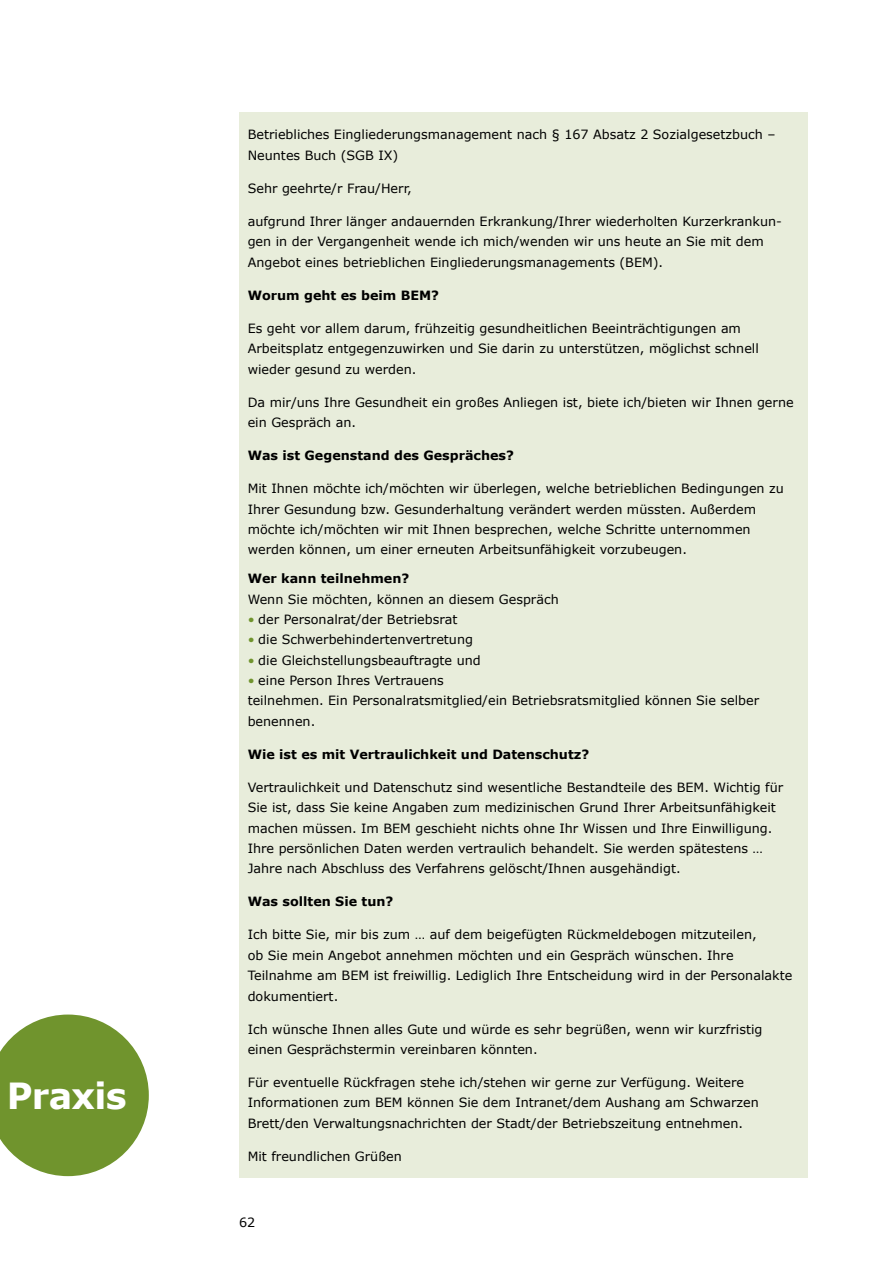
<style>
.page{position:relative;width:893px;height:1263px;background:#fff}
.page>*{position:absolute;margin:0;border:0;box-sizing:border-box;transform-origin:0 0}
.t1{font:700 36px "Verdana";letter-spacing:-.02em;color:#fff}
.t2{font:12.75px/20.4px "Verdana";color:#000}
.t3{font:700 12.75px "Verdana";color:#000}
.s1{color:#70942d}
</style>
<div class="page">
<div style="left:239px;top:113px;width:569px;height:1065px;background:#e8eddb"></div>
<svg style="left:0;top:1014px;width:149px;height:162px"></svg>
<h1 class="t1" style="left:7px;top:1072px;width:122px">Praxis</h1>
<p class="t2" style="left:248px;top:125px;width:529px">Betriebliches Eingliederungsmanagement nach § 167 Absatz 2 Sozialgesetzbuch –<br>Neuntes Buch (SGB IX)</p>
<p class="t2" style="left:248px;top:178px;width:166px">Sehr geehrte/r Frau/Herr,</p>
<p class="t2" style="left:248px;top:211px;width:536px">aufgrund Ihrer länger andauernden Erkrankung/Ihrer wiederholten Kurzerkrankun&shy;gen in der Vergangenheit wende ich mich/wenden wir uns heute an Sie mit dem<br>Angebot eines betrieblichen Eingliederungsmanagements (BEM).</p>
<h4 class="t3" style="left:248px;top:287px;width:193px">Worum geht es beim BEM?</h4>
<p class="t2" style="left:248px;top:318px;width:513px">Es geht vor allem darum, frühzeitig gesundheitlichen Beeinträchtigungen am<br>Arbeitsplatz entgegenzuwirken und Sie darin zu unterstützen, möglichst schnell wieder gesund zu werden.</p>
<p class="t2" style="left:248px;top:392px;width:547px">Da mir/uns Ihre Gesundheit ein großes Anliegen ist, biete ich/bieten wir Ihnen gerne ein Gespräch an.</p>
<h4 class="t3" style="left:248px;top:447px;width:268px">Was ist Gegenstand des Gespräches?</h4>
<p class="t2" style="left:248px;top:479px;width:538px">Mit Ihnen möchte ich/möchten wir überlegen, welche betrieblichen Bedingungen zu Ihrer Gesundung bzw. Gesunderhaltung verändert werden müssten. Außerdem möchte ich/möchten wir mit Ihnen besprechen, welche Schritte unternommen werden können, um einer erneuten Arbeitsunfähigkeit vorzubeugen.</p>
<h4 class="t3" style="left:248px;top:570px;width:163px">Wer kann teilnehmen?</h4>
<p class="t2" style="left:248px;top:589px;width:313px">Wenn Sie möchten, können an diesem Gespräch</p>
<p class="t2" style="left:248px;top:609px;width:211px"><span class="s1">•</span> der Personalrat/der Betriebsrat</p>
<p class="t2" style="left:248px;top:630px;width:227px"><span class="s1">•</span> die Schwerbehindertenvertretung</p>
<p class="t2" style="left:248px;top:650px;width:235px"><span class="s1">•</span> die Gleichstellungsbeauftragte und</p>
<p class="t2" style="left:248px;top:670px;width:198px"><span class="s1">•</span> eine Person Ihres Vertrauens</p>
<p class="t2" style="left:248px;top:691px;width:513px">teilnehmen. Ein Personalratsmitglied/ein Betriebsratsmitglied können Sie selber benennen.</p>
<h4 class="t3" style="left:248px;top:746px;width:343px">Wie ist es mit Vertraulichkeit und Datenschutz?</h4>
<p class="t2" style="left:248px;top:777px;width:537px">Vertraulichkeit und Datenschutz sind wesentliche Bestandteile des BEM. Wichtig für Sie ist, dass Sie keine Angaben zum medizinischen Grund Ihrer Arbeitsunfähigkeit machen müssen. Im BEM geschieht nichts ohne Ihr Wissen und Ihre Einwilligung.<br>Ihre persönlichen Daten werden vertraulich behandelt. Sie werden spätestens … Jahre nach Abschluss des Verfahrens gelöscht/Ihnen ausgehändigt.</p>
<h4 class="t3" style="left:248px;top:893px;width:147px">Was sollten Sie tun?</h4>
<p class="t2" style="left:248px;top:925px;width:546px">Ich bitte Sie, mir bis zum … auf dem beigefügten Rückmeldebogen mitzuteilen,<br>ob Sie mein Angebot annehmen möchten und ein Gespräch wünschen. Ihre Teilnahme am BEM ist freiwillig. Lediglich Ihre Entscheidung wird in der Personalakte dokumentiert.</p>
<p class="t2" style="left:248px;top:1019px;width:516px">Ich wünsche Ihnen alles Gute und würde es sehr begrüßen, wenn wir kurzfristig einen Gesprächstermin vereinbaren könnten.</p>
<p class="t2" style="left:248px;top:1072px;width:513px">Für eventuelle Rückfragen stehe ich/stehen wir gerne zur Verfügung. Weitere<br>Informationen zum BEM können Sie dem Intranet/dem Aushang am Schwarzen<br>Brett/den Verwaltungsnachrichten der Stadt/der Betriebszeitung entnehmen.</p>
<p class="t2" style="left:248px;top:1146px;width:156px">Mit freundlichen Grüßen</p>
<p class="t2" style="left:239px;top:1212px;width:18px">62</p>
</div>
